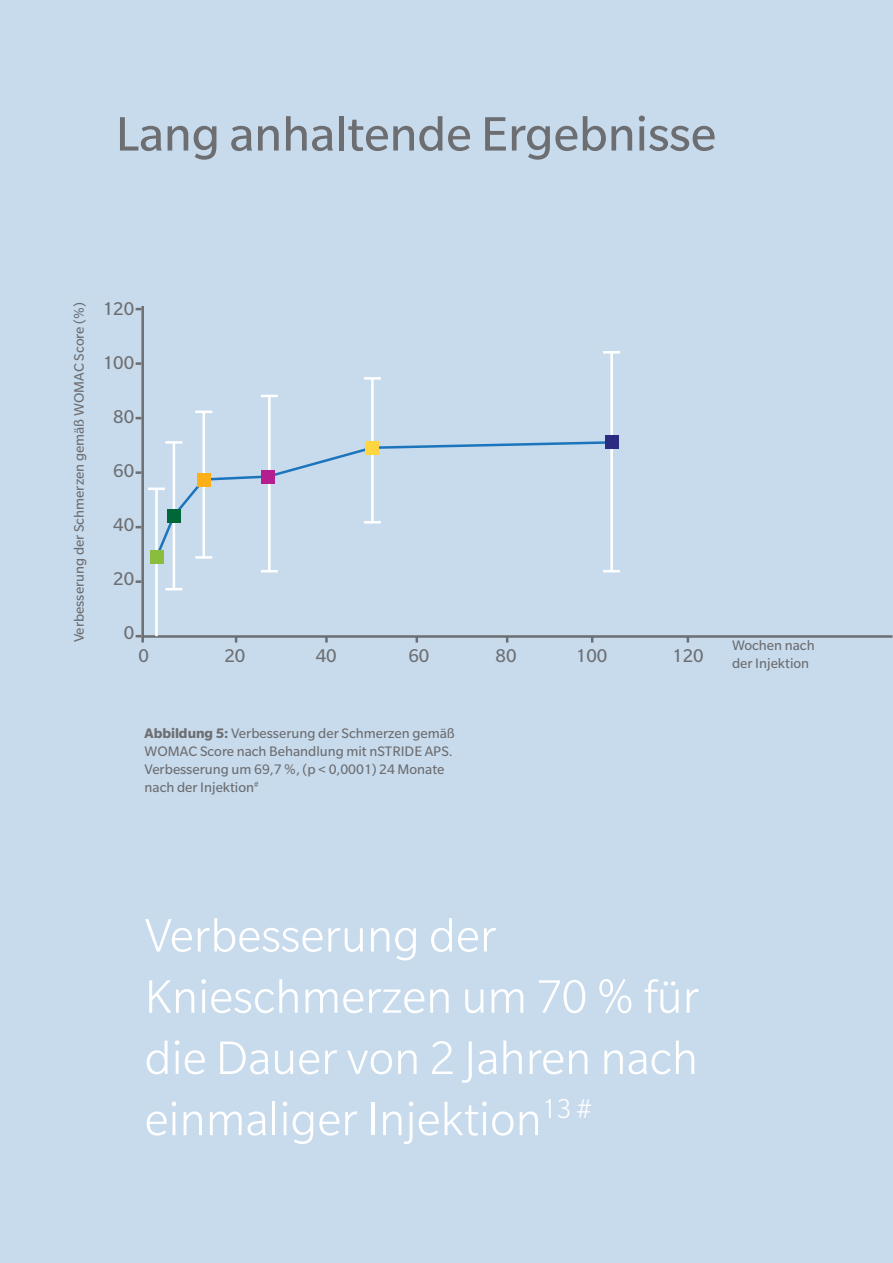
<style>
.page{position:relative;width:893px;height:1263px;background:#c8dbed}
.page>*{position:absolute;margin:0;border:0;box-sizing:border-box;transform-origin:0 0}
.t1{font:52.5px "Slate Pro";color:#6d6e71}
.t2{font:300 51px/61.2px "Slate Pro";color:#fff}
.t3{font:20.1px "Slate Pro";color:#6d6e71}
.t4{font:15px/18px "Slate Pro";color:#6d6e71}
.s1{font-weight:700}
</style>
<div class="page">
<svg style="left:140px;top:306px;width:753px;height:333px"></svg>
<svg style="left:261px;top:395px;width:17px;height:2px"></svg>
<svg style="left:261px;top:570px;width:17px;height:2px"></svg>
<hr style="left:268px;top:396px;width:3px;height:175px;background:#fff">
<hr style="left:364px;top:377px;width:17px;height:3px;background:#fff">
<svg style="left:364px;top:521px;width:17px;height:2px"></svg>
<hr style="left:371px;top:378px;width:3px;height:144px;background:#fff">
<svg style="left:603px;top:351px;width:17px;height:2px"></svg>
<svg style="left:603px;top:570px;width:17px;height:2px"></svg>
<hr style="left:610px;top:352px;width:3px;height:219px;background:#fff">
<svg style="left:195px;top:411px;width:17px;height:2px"></svg>
<hr style="left:195px;top:556px;width:17px;height:3px;background:#fff">
<hr style="left:203px;top:412px;width:2px;height:145px;background:#fff">
<hr style="left:165px;top:441px;width:17px;height:3px;background:#fff">
<svg style="left:165px;top:588px;width:17px;height:2px"></svg>
<hr style="left:173px;top:442px;width:2px;height:147px;background:#fff">
<hr style="left:148px;top:487px;width:17px;height:3px;background:#fff">
<hr style="left:155px;top:489px;width:3px;height:147px;background:#fff">
<div style="left:150px;top:550px;width:13px;height:14px;background:#8abd3d"></div>
<div style="left:167px;top:509px;width:14px;height:14px;background:#006838"></div>
<div style="left:197px;top:472px;width:14px;height:14px;background:#fcaf17"></div>
<div style="left:261px;top:470px;width:14px;height:14px;background:#b41e8e"></div>
<div style="left:365px;top:441px;width:14px;height:14px;background:#ffd540"></div>
<div style="left:605px;top:435px;width:14px;height:14px;background:#2b2b81"></div>
<svg style="left:136px;top:635px;width:8px;height:7px"></svg>
<svg style="left:136px;top:580px;width:5px;height:3px"></svg>
<svg style="left:136px;top:471px;width:5px;height:3px"></svg>
<svg style="left:136px;top:362px;width:5px;height:3px"></svg>
<svg style="left:325px;top:637px;width:3px;height:5px"></svg>
<h1 class="t1" style="left:116px;top:106px;width:602px">Lang anhaltende Ergebnisse</h1>
<p class="t4" style="left:70px;top:642px;width:341px;rotate:-90deg">Verbesserung der Schmerzen gemäß WOMAC Score (%)</p>
<h3 class="t3" style="left:103px;top:298px;width:33px">120</h3>
<h3 class="t3" style="left:103px;top:352px;width:33px">100</h3>
<h3 class="t3" style="left:113px;top:406px;width:23px">80</h3>
<h3 class="t3" style="left:113px;top:460px;width:23px">60</h3>
<h3 class="t3" style="left:113px;top:514px;width:23px">40</h3>
<h3 class="t3" style="left:113px;top:568px;width:23px">20</h3>
<h3 class="t3" style="left:124px;top:622px;width:12px">0</h3>
<h3 class="t3" style="left:138px;top:645px;width:12px">0</h3>
<h3 class="t3" style="left:224px;top:645px;width:23px">20</h3>
<h3 class="t3" style="left:316px;top:645px;width:23px">40</h3>
<h3 class="t3" style="left:408px;top:645px;width:23px">60</h3>
<h3 class="t3" style="left:496px;top:645px;width:23px">80</h3>
<h3 class="t3" style="left:576px;top:645px;width:33px">100</h3>
<h3 class="t3" style="left:672px;top:645px;width:33px">120</h3>
<p class="t4" style="left:145px;top:724px;width:312px"><span class="s1">Abbildung 5:</span> Verbesserung der Schmerzen gemäß WOMAC Score nach Behandlung mit nSTRIDE APS.<br>Verbesserung um 69,7 %, (p &lt; 0,0001) 24 Monate nach der Injektion<sup>#</sup></p>
<p class="t4" style="left:732px;top:636px;width:84px">Wochen nach der Injektion</p>
<h2 class="t2" style="left:145px;top:904px;width:556px">Verbesserung der<br>Knieschmerzen um 70 % für die Dauer von 2 Jahren nach einmaliger Injektion<sup>13</sup> <sup>#</sup></h2>
</div>
